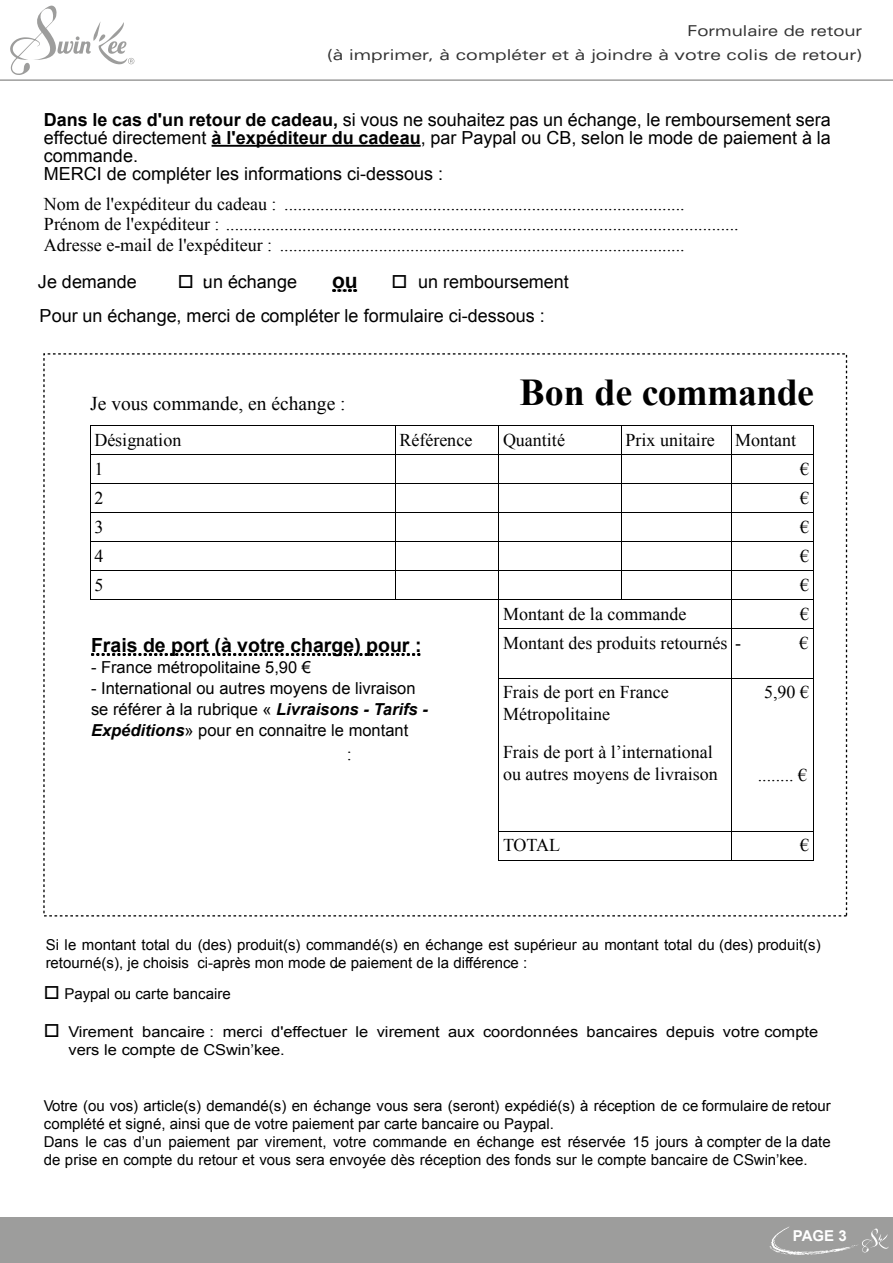
<style>
.page{position:relative;width:893px;height:1263px;background:#fff}
.page>*{position:absolute;margin:0;border:0;box-sizing:border-box;transform-origin:0 0}
.t1{font:700 37.95px "Times New Roman";letter-spacing:-.015em;color:#000}
.t2{font:700 21px "Arial";color:#000}
.t3{font:700 19.5px "Arial";color:#000}
.t4{font:19.5px "Times New Roman";color:#000}
.t5{font:18px/21.6px "Times New Roman";color:#000}
.t6{font:18px/18px "Arial";color:#000}
.t7{font:16.5px/21px "Arial";color:#000}
.t8{font:15px/18px "Arial";color:#000}
.t9{font:15px/18px "Arial";color:#000;scale:1.1 1}
.t10{font:expanded 15px/24px "Univers LT Std";color:#333;text-align:right}
.t11{font:700 15px "Arial";color:#fff}
.s1{font-weight:700}
.s2{font-family:"Times New Roman"}
.s3{font-weight:700;font-style:italic}
</style>
<div class="page">
<svg style="left:10px;top:5px;width:124px;height:70px"></svg>
<div style="left:0;top:1218px;width:893px;height:45px;background:#9d9d9c"></div>
<svg style="left:770px;top:1227px;width:119px;height:28px"></svg>
<hr style="left:0;top:79px;width:893px;height:2px;background:#9d9d9c">
<hr style="left:212px;top:145px;width:209px;height:2px;background:#000">
<hr style="left:90px;top:425px;width:305px;height:1px;background:#000">
<hr style="left:396px;top:425px;width:103px;height:1px;background:#000">
<hr style="left:499px;top:425px;width:122px;height:1px;background:#000">
<hr style="left:621px;top:425px;width:110px;height:1px;background:#000">
<hr style="left:731px;top:425px;width:82px;height:1px;background:#000">
<hr style="left:90px;top:454px;width:305px;height:1px;background:#000">
<hr style="left:396px;top:454px;width:103px;height:1px;background:#000">
<hr style="left:499px;top:454px;width:122px;height:1px;background:#000">
<hr style="left:621px;top:454px;width:110px;height:1px;background:#000">
<hr style="left:731px;top:454px;width:82px;height:1px;background:#000">
<hr style="left:90px;top:483px;width:305px;height:1px;background:#000">
<hr style="left:396px;top:483px;width:103px;height:1px;background:#000">
<hr style="left:499px;top:483px;width:122px;height:1px;background:#000">
<hr style="left:621px;top:483px;width:110px;height:1px;background:#000">
<hr style="left:731px;top:483px;width:82px;height:1px;background:#000">
<hr style="left:90px;top:512px;width:305px;height:1px;background:#000">
<hr style="left:396px;top:512px;width:103px;height:1px;background:#000">
<hr style="left:499px;top:512px;width:122px;height:1px;background:#000">
<hr style="left:621px;top:512px;width:110px;height:1px;background:#000">
<hr style="left:731px;top:512px;width:82px;height:1px;background:#000">
<hr style="left:90px;top:541px;width:305px;height:1px;background:#000">
<hr style="left:396px;top:541px;width:103px;height:1px;background:#000">
<hr style="left:499px;top:541px;width:122px;height:1px;background:#000">
<hr style="left:621px;top:541px;width:110px;height:1px;background:#000">
<hr style="left:731px;top:541px;width:82px;height:1px;background:#000">
<hr style="left:90px;top:570px;width:305px;height:1px;background:#000">
<hr style="left:396px;top:570px;width:103px;height:1px;background:#000">
<hr style="left:499px;top:570px;width:122px;height:1px;background:#000">
<hr style="left:621px;top:570px;width:110px;height:1px;background:#000">
<hr style="left:731px;top:570px;width:82px;height:1px;background:#000">
<svg style="left:90px;top:426px;width:1px;height:174px"></svg>
<hr style="left:91px;top:599px;width:304px;height:1px;background:#000">
<svg style="left:395px;top:425px;width:1px;height:175px"></svg>
<hr style="left:396px;top:599px;width:103px;height:1px;background:#000">
<hr style="left:499px;top:599px;width:122px;height:1px;background:#000">
<svg style="left:621px;top:426px;width:1px;height:174px"></svg>
<hr style="left:622px;top:599px;width:109px;height:1px;background:#000">
<hr style="left:731px;top:599px;width:82px;height:1px;background:#000">
<hr style="left:499px;top:628px;width:122px;height:1px;background:#000">
<hr style="left:622px;top:628px;width:109px;height:1px;background:#000">
<svg style="left:731px;top:426px;width:1px;height:206px"></svg>
<hr style="left:731px;top:628px;width:82px;height:1px;background:#000">
<svg style="left:813px;top:425px;width:1px;height:207px"></svg>
<hr style="left:499px;top:632px;width:1px;height:46px;background:#000">
<hr style="left:731px;top:632px;width:1px;height:46px;background:#000">
<hr style="left:813px;top:632px;width:1px;height:46px;background:#000">
<hr style="left:499px;top:678px;width:122px;height:1px;background:#000">
<hr style="left:622px;top:678px;width:109px;height:1px;background:#000">
<hr style="left:731px;top:678px;width:82px;height:1px;background:#000">
<hr style="left:499px;top:682px;width:1px;height:149px;background:#000">
<hr style="left:731px;top:682px;width:1px;height:149px;background:#000">
<hr style="left:813px;top:682px;width:1px;height:149px;background:#000">
<hr style="left:499px;top:831px;width:122px;height:1px;background:#000">
<hr style="left:622px;top:831px;width:109px;height:1px;background:#000">
<hr style="left:731px;top:831px;width:82px;height:1px;background:#000">
<hr style="left:499px;top:860px;width:122px;height:1px;background:#000">
<hr style="left:621px;top:860px;width:110px;height:1px;background:#000">
<svg style="left:731px;top:832px;width:1px;height:28px"></svg>
<hr style="left:731px;top:860px;width:82px;height:1px;background:#000">
<svg style="left:813px;top:831px;width:1px;height:30px"></svg>
<svg style="left:332px;top:289px;width:26px;height:3px"></svg>
<svg style="left:91px;top:653px;width:330px;height:2px"></svg>
<p class="t10" style="left:327px;top:18px;width:536px">Formulaire de retour<br>(à imprimer, à compléter et à joindre à votre colis de retour)</p>
<p class="t6" style="left:44px;top:111px;width:788px"><span class="s1">Dans le cas d'un retour de cadeau,</span> si vous ne souhaitez pas un échange, le remboursement sera effectué directement <span class="s1">à l'expéditeur du cadeau</span>, par Paypal ou CB, selon le mode de paiement à la commande.<br>MERCI de compléter les informations ci-dessous :</p>
<p class="t5" style="left:44px;top:193px;width:696px;line-height:20.7px">Nom de l'expéditeur du cadeau : .........................................................................................<br>Prénom de l'expéditeur : ..................................................................................................................<br>Adresse e-mail de l'expéditeur : ..........................................................................................</p>
<p class="t2" style="left:332px;top:267px;width:27px">ou</p>
<p class="t6" style="left:38px;top:273px;width:101px">Je demande</p>
<p class="t6" style="left:178px;top:273px;width:47px">□ un</p>
<p class="t6" style="left:40px;top:265px;width:531px;line-height:33.3px;text-indent:352px">□ un remboursement<br>Pour un échange, merci de compléter le formulaire ci-dessous :</p>
<p class="t6" style="left:203px;top:273px;width:95px"><span class="s2">:</span> échange</p>
<h1 class="t1" style="left:520px;top:366px;width:296px">Bon de commande</h1>
<p class="t4" style="left:90px;top:391px;width:257px">Je vous commande, en échange :</p>
<p class="t5" style="left:94px;top:429px;width:88px">Désignation</p>
<p class="t5" style="left:400px;top:429px;width:74px">Référence</p>
<p class="t5" style="left:503px;top:429px;width:64px">Quantité</p>
<p class="t5" style="left:625px;top:429px;width:172px">Prix unitaire Montant</p>
<p class="t5" style="left:94px;top:458px;width:10px">1</p>
<p class="t5" style="left:800px;top:458px;width:10px">€</p>
<p class="t5" style="left:94px;top:487px;width:10px">2</p>
<p class="t5" style="left:800px;top:487px;width:10px">€</p>
<p class="t5" style="left:94px;top:515px;width:10px">3</p>
<p class="t5" style="left:800px;top:515px;width:10px">€</p>
<p class="t5" style="left:94px;top:544px;width:10px">4</p>
<p class="t5" style="left:800px;top:544px;width:10px">€</p>
<p class="t5" style="left:94px;top:573px;width:10px">5</p>
<p class="t5" style="left:800px;top:573px;width:10px">€</p>
<p class="t5" style="left:503px;top:602px;width:185px">Montant de la commande</p>
<p class="t5" style="left:800px;top:602px;width:10px">€</p>
<p class="t5" style="left:503px;top:631px;width:240px">Montant des produits retournés -</p>
<p class="t5" style="left:800px;top:631px;width:10px">€</p>
<p class="t3" style="left:91px;top:633px;width:332px">Frais de port (à votre charge) pour :</p>
<p class="t7" style="left:91px;top:657px;width:222px">- France métropolitaine 5,90 €</p>
<p class="t7" style="left:91px;top:678px;width:338px">- International ou autres moyens de livraison se référer à la rubrique « <span class="s3">Livraisons - Tarifs -<br>Expéditions</span>» pour en connaitre le montant</p>
<p class="t5" style="left:503px;top:681px;width:167px">Frais de port en France<br>Métropolitaine</p>
<p class="t5" style="left:503px;top:741px;width:216px">Frais de port à l’international ou autres moyens de livraison</p>
<p class="t5" style="left:764px;top:681px;width:46px">5,90 €</p>
<p class="t5" style="left:347px;top:743px;width:7px">:</p>
<p class="t5" style="left:758px;top:764px;width:51px">........ €</p>
<p class="t5" style="left:503px;top:834px;width:59px">TOTAL</p>
<p class="t5" style="left:800px;top:834px;width:10px">€</p>
<p class="t8" style="left:46px;top:935px;width:776px">Si le montant total du (des) produit(s) commandé(s) en échange est supérieur au montant total du (des) produit(s) retourné(s), je choisis ci-après mon mode de paiement de la différence :</p>
<p class="t8" style="left:335px;top:956px;width:6px">-</p>
<p class="t8" style="left:44px;top:985px;width:188px">□ Paypal ou carte bancaire</p>
<p class="t5" style="left:122px;top:982px;width:7px">:</p>
<p class="t9" style="left:69px;top:1023px;width:683px;text-indent:-25px">□ Virement bancaire : merci d'effectuer le virement aux coordonnées bancaires depuis votre compte vers le compte de CSwin’kee.</p>
<p class="t8" style="left:44px;top:1097px;width:789px">Votre (ou vos) article(s) demandé(s) en échange vous sera (seront) expédié(s) à réception de ce formulaire de retour complété et signé, ainsi que de votre paiement par carte bancaire ou Paypal.<br>Dans le cas d’un paiement par virement, votre commande en échange est réservée 15 jours à compter de la date de prise en compte du retour et vous sera envoyée dès réception des fonds sur le compte bancaire de CSwin’kee.</p>
<p class="t11" style="left:793px;top:1226px;width:55px">PAGE 3</p>
</div>
